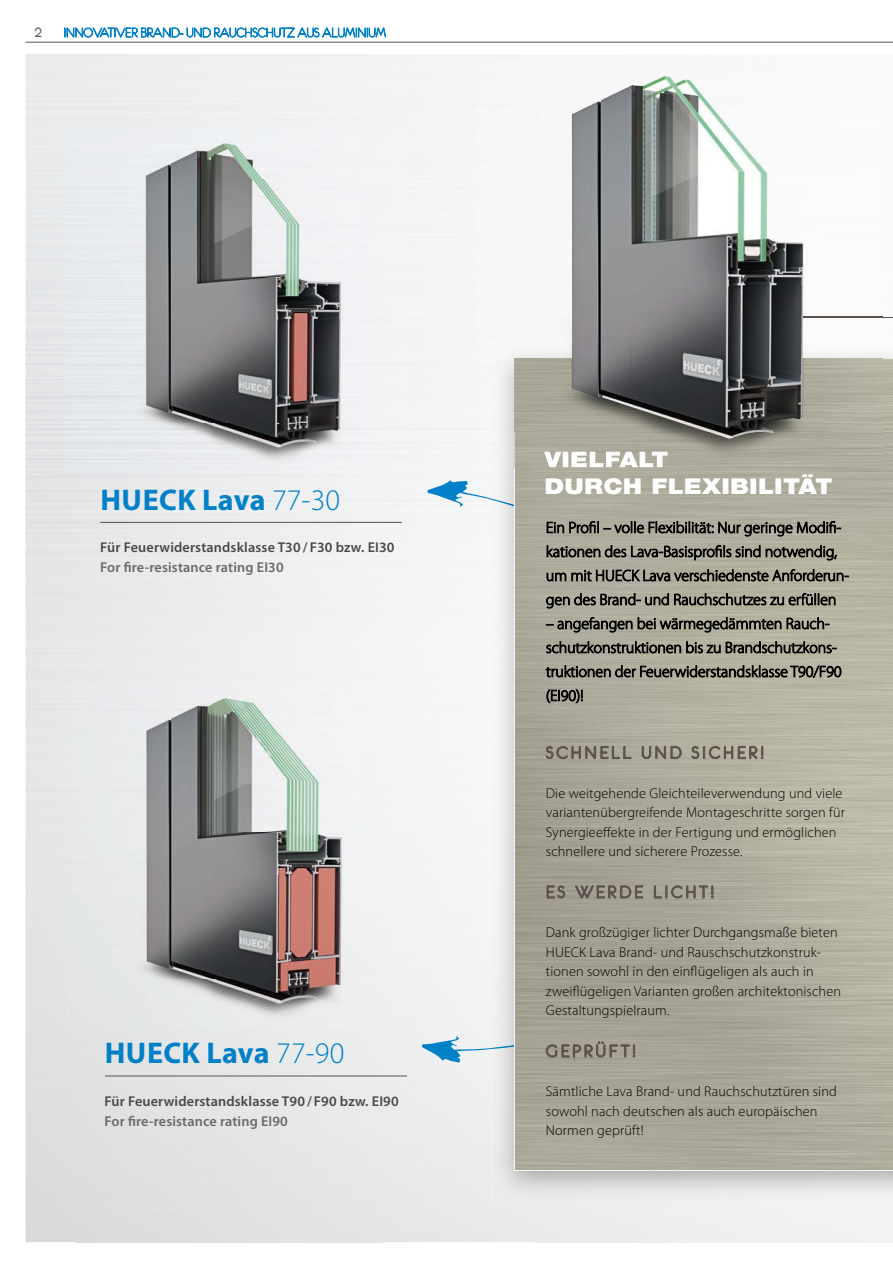
<style>
.page{position:relative;width:893px;height:1263px;background:#fff}
.page>*{position:absolute;margin:0;border:0;box-sizing:border-box;transform-origin:0 0}
.t1{font:700 30px "Myriad Pro";letter-spacing:.01em;color:#0080c8}
.t2{font:900 21.6px "Helvetica Neue LT Com";letter-spacing:.01em;color:#fff;scale:1.18 1}
.t3{font:300 14.25px/19.5px "Myriad Pro";letter-spacing:.01em;color:#000}
.t4{font:600 14.25px "Myriad Pro";letter-spacing:.01em;color:#494948}
.t5{font:600 14.25px "Myriad Pro";letter-spacing:.01em;color:#6a6a69}
.s1{font-weight:300}
</style>
<div class="page">
<img style="left:882px;top:316px;width:11px;height:43px">
<img style="left:484px;top:468px;width:31px;height:173px">
<hr style="left:791px;top:317px;width:102px;height:1px;background:#5c504c">
<hr style="left:105px;top:1076px;width:302px;height:1px;background:#5c504c">
<hr style="left:100px;top:522px;width:302px;height:1px;background:#5c504c">
<img style="left:66px;top:131px;width:341px;height:341px">
<img style="left:66px;top:687px;width:341px;height:341px">
<img style="left:491px;top:1063px;width:402px;height:139px">
<img style="left:491px;top:641px;width:24px;height:356px">
<img style="left:515px;top:359px;width:378px;height:811px">
<svg style="left:428px;top:480px;width:421px;height:102px"></svg>
<svg style="left:546px;top:593px;width:289px;height:15px;background:#7b7a6e"></svg>
<svg style="left:546px;top:617px;width:86px;height:15px"></svg>
<svg style="left:638px;top:617px;width:143px;height:15px;background:#78776a"></svg>
<svg style="left:787px;top:617px;width:42px;height:12px"></svg>
<svg style="left:546px;top:641px;width:174px;height:12px;background:#6e6c62"></svg>
<svg style="left:726px;top:641px;width:110px;height:12px"></svg>
<svg style="left:546px;top:665px;width:295px;height:14px;background:#747267"></svg>
<svg style="left:547px;top:689px;width:36px;height:14px"></svg>
<svg style="left:546px;top:746px;width:85px;height:13px"></svg>
<svg style="left:642px;top:746px;width:40px;height:13px"></svg>
<svg style="left:692px;top:746px;width:71px;height:13px"></svg>
<svg style="left:547px;top:885px;width:18px;height:13px"></svg>
<svg style="left:575px;top:885px;width:68px;height:13px"></svg>
<svg style="left:654px;top:885px;width:60px;height:13px"></svg>
<svg style="left:422px;top:997px;width:236px;height:66px"></svg>
<img style="left:477px;top:62px;width:405px;height:203px">
<img style="left:803px;top:265px;width:79px;height:52px">
<img style="left:491px;top:344px;width:81px;height:41px">
<img style="left:491px;top:385px;width:24px;height:83px">
<img style="left:515px;top:359px;width:367px;height:109px">
<img style="left:544px;top:452px;width:124px;height:15px">
<img style="left:572px;top:76px;width:231px;height:362px">
<svg style="left:64px;top:27px;width:322px;height:11px"></svg>
<hr style="left:26px;top:42px;width:867px;height:1px;background:#5c504c">
<h1 class="t1" style="left:101px;top:480px;width:241px">HUECK Lava <span class="s1">77-30</span></h1>
<p class="t4" style="left:100px;top:538px;width:296px">Für Feuerwiderstandsklasse T30 / F30 bzw. EI30</p>
<p class="t5" style="left:100px;top:558px;width:185px">For fire-resistance rating EI30</p>
<h1 class="t1" style="left:105px;top:1033px;width:241px">HUECK Lava <span class="s1">77-90</span></h1>
<p class="t4" style="left:105px;top:1093px;width:296px">Für Feuerwiderstandsklasse T90 / F90 bzw. EI90</p>
<p class="t5" style="left:105px;top:1112px;width:185px">For fire-resistance rating EI90</p>
<h2 class="t2" style="left:544px;top:473px;width:246px">DURCH FLEXIBILITÄT</h2>
<p class="t3" style="left:546px;top:783px;width:301px">Die weitgehende Gleichteileverwendung und viele variantenübergreifende Montageschritte sorgen für Synergieeffekte in der Fertigung und ermöglichen schnellere und sicherere Prozesse.</p>
<p class="t3" style="left:546px;top:922px;width:297px">Dank großzügiger lichter Durchgangsmaße bieten HUECK Lava Brand- und Rauschschutzkonstruk&shy;tionen sowohl in den einflügeligen als auch in zweiflügeligen Varianten großen architektonischen Gestaltungspielraum.</p>
<p class="t3" style="left:546px;top:1081px;width:293px">Sämtliche Lava Brand- und Rauchschutztüren sind sowohl nach deutschen als auch europäischen<br>Normen geprüft!</p>
</div>
